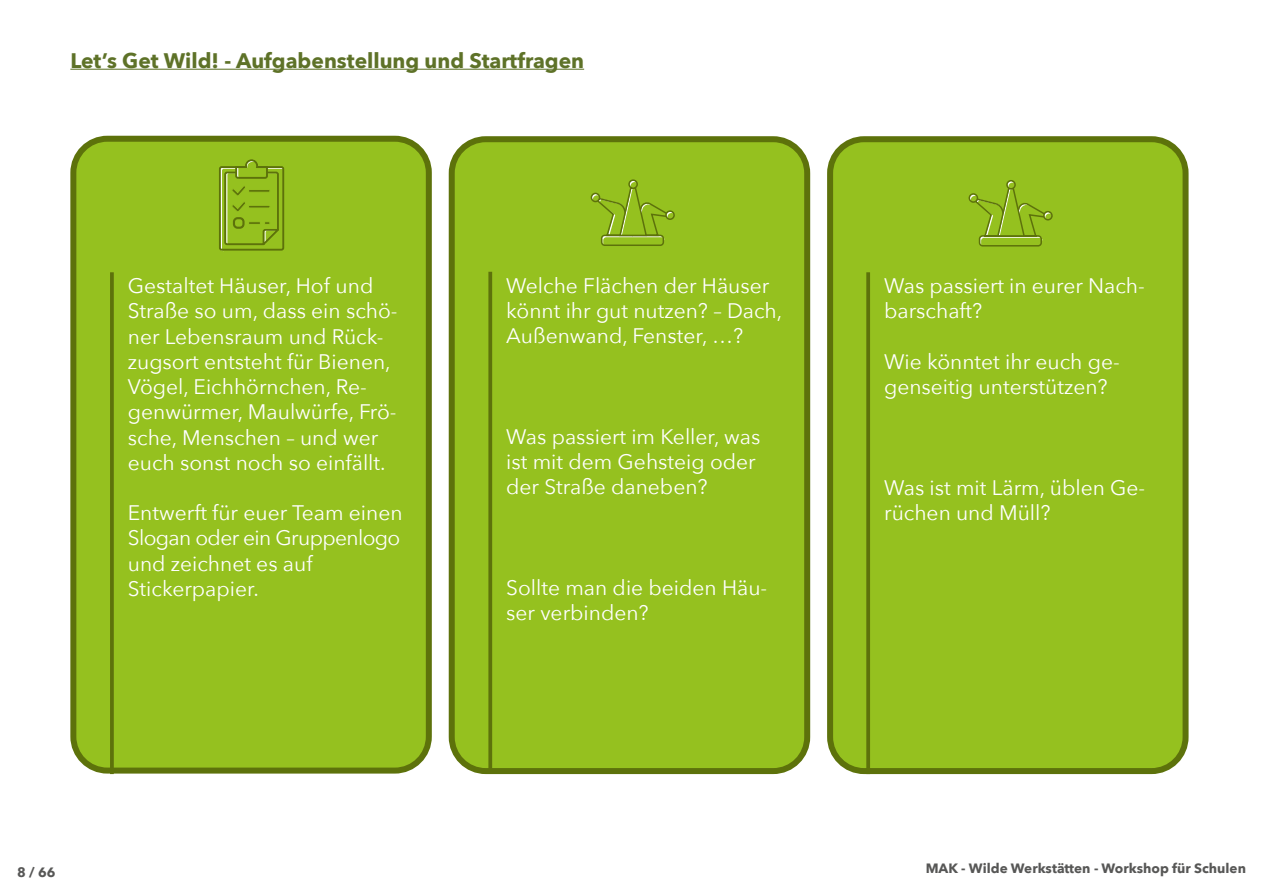
<style>
.page{position:relative;width:1263px;height:893px;background:#fff}
.page>*{position:absolute;margin:0;border:0;box-sizing:border-box;transform-origin:0 0}
.t1{font:21px/25.2px "Avenir Next";color:#fff}
.t2{font:700 21px "Avenir Next";color:#5e7228}
.t3{font:700 13.5px "Avenir Next";color:#575756}
</style>
<div class="page">
<div style="left:73px;top:139px;width:356px;height:632px;background:#95c11f;border-radius:34px"></div>
<div style="left:70px;top:136px;width:362px;height:638px;border:6px solid #5d720b;border-radius:34px"></div>
<svg style="left:110px;top:272px;width:4px;height:502px;background:#60760c"></svg>
<svg style="left:220px;top:159px;width:65px;height:92px"></svg>
<div style="left:452px;top:139px;width:355px;height:632px;background:#95c11f;border-radius:34px"></div>
<div style="left:449px;top:136px;width:361px;height:638px;border:6px solid #5d720b;border-radius:34px"></div>
<svg style="left:488px;top:272px;width:4px;height:501px;background:#627a0c"></svg>
<div style="left:628px;top:179px;width:10px;height:10px;border:2px solid #5d720b;border-radius:50%"></div>
<svg style="left:591px;top:180px;width:84px;height:66px"></svg>
<div style="left:591px;top:193px;width:9px;height:9px;border:2px solid #5d720b;border-radius:50%"></div>
<div style="left:830px;top:139px;width:355px;height:632px;background:#95c11f;border-radius:34px"></div>
<div style="left:827px;top:136px;width:361px;height:638px;border:6px solid #5d720b;border-radius:34px"></div>
<svg style="left:866px;top:272px;width:4px;height:502px;background:#61770c"></svg>
<div style="left:1006px;top:180px;width:10px;height:10px;border:2px solid #5d720b;border-radius:50%"></div>
<svg style="left:971px;top:181px;width:82px;height:66px"></svg>
<div style="left:968px;top:193px;width:10px;height:10px;border:2px solid #5d720b;border-radius:50%"></div>
<hr style="left:70px;top:69px;width:514px;height:1px;background:#5e7228">
<p class="t2" style="left:70px;top:42px;width:515px">Let’s Get Wild! - Aufgabenstellung und Startfragen</p>
<p class="t1" style="left:128px;top:272px;width:271px">Gestaltet Häuser, Hof und<br>Straße so um, dass ein schö&shy;ner Lebensraum und Rück&shy;zugsort entsteht für Bienen,<br>Vögel, Eichhörnchen, Re&shy;genwürmer, Maulwürfe, Frö&shy;sche, Menschen – und wer euch sonst noch so einfällt.</p>
<p class="t1" style="left:128px;top:499px;width:276px">Entwerft für euer Team einen<br>Slogan oder ein Gruppenlogo und zeichnet es auf<br>Stickerpapier.</p>
<p class="t1" style="left:506px;top:272px;width:278px">Welche Flächen der Häuser könnt ihr gut nutzen? – Dach,<br>Außenwand, Fenster, …?</p>
<p class="t1" style="left:506px;top:423px;width:256px">Was passiert im Keller, was ist mit dem Gehsteig oder der Straße daneben?</p>
<p class="t1" style="left:506px;top:574px;width:262px">Sollte man die beiden Häu&shy;ser verbinden?</p>
<p class="t1" style="left:884px;top:272px;width:262px">Was passiert in eurer Nach&shy;barschaft?</p>
<p class="t1" style="left:884px;top:348px;width:237px">Wie könntet ihr euch ge&shy;genseitig unterstützen?</p>
<p class="t1" style="left:884px;top:474px;width:263px">Was ist mit Lärm, üblen Ge&shy;rüchen und Müll?</p>
<p class="t3" style="left:17px;top:861px;width:40px">8/ 66</p>
<p class="t3" style="left:926px;top:856px;width:322px">MAK - Wilde Werkstätten - Workshop für Schulen</p>
</div>
